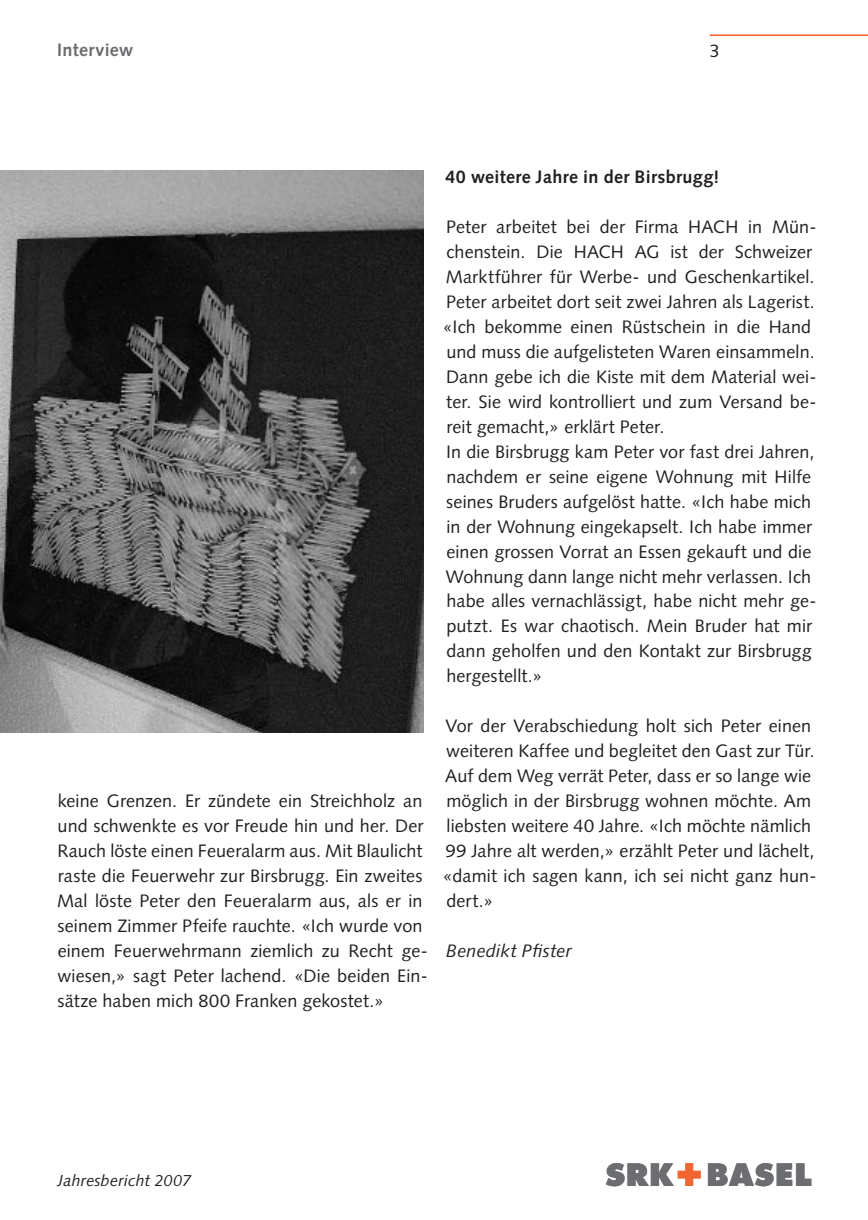
<style>
.page{position:relative;width:868px;height:1220px;background:#fff}
.page>*{position:absolute;margin:0;border:0;box-sizing:border-box;transform-origin:0 0}
.t1{font:800 30px "Futura Std";letter-spacing:.02em;color:#6c6d70}
.t2{font:18px/25px "Syntax LT Std";letter-spacing:.005em;color:#231f20}
.t3{font:700 18px "Syntax LT Std";letter-spacing:.02em;color:#231f20}
.t4{font:italic 18px "Syntax LT Std";letter-spacing:.01em;color:#231f20}
.t5{font:700 18px "Syntax LT Std";letter-spacing:.015em;color:#6c6d70}
.t6{font:italic 16px "Syntax LT Std";letter-spacing:.01em;color:#231f20}
.s1{font-size:38px;color:#f26430}
</style>
<div class="page">
<hr style="left:709px;top:34px;width:158px;height:2px;background:#f26430">
<img style="left:0;top:170px;width:423px;height:562px">
<p class="t5" style="left:57px;top:40px;width:77px">Interview</p>
<p class="t2" style="left:57px;top:788px;width:372px">keine Grenzen. Er zündete ein Streichholz an und schwenkte es vor Freude hin und her. Der Rauch löste einen Feueralarm aus. Mit Blaulicht raste die Feuerwehr zur Birsbrugg. Ein zweites Mal löste Peter den Feueralarm aus, als er in seinem Zimmer Pfeife rauchte. «Ich wurde von einem Feuerwehrmann ziemlich zu Recht ge&shy;wiesen,» sagt Peter lachend. «Die beiden Ein&shy;sätze haben mich 800 Franken gekostet.»</p>
<p class="t3" style="left:445px;top:167px;width:275px">40 weitere Jahre in der Birsbrugg!</p>
<p class="t2" style="left:442px;top:214px;width:375px">Peter arbeitet bei der Firma HACH in Mün&shy;chenstein. Die HACH AG ist der Schweizer Marktführer für Werbe- und Geschenkartikel.<br>Peter arbeitet dort seit zwei Jahren als Lagerist. «Ich bekomme einen Rüstschein in die Hand und muss die aufgelisteten Waren einsammeln.<br>Dann gebe ich die Kiste mit dem Material wei&shy;ter. Sie wird kontrolliert und zum Versand be&shy;reit gemacht,» erklärt Peter.<br>In die Birsbrugg kam Peter vor fast drei Jahren, nachdem er seine eigene Wohnung mit Hilfe seines Bruders aufgelöst hatte. «Ich habe mich in der Wohnung eingekapselt. Ich habe immer einen grossen Vorrat an Essen gekauft und die Wohnung dann lange nicht mehr verlassen. Ich habe alles vernachlässigt, habe nicht mehr ge&shy;putzt. Es war chaotisch. Mein Bruder hat mir dann geholfen und den Kontakt zur Birsbrugg hergestellt.»</p>
<p class="t2" style="left:442px;top:713px;width:375px">Vor der Verabschiedung holt sich Peter einen weiteren Kaffee und begleitet den Gast zur Tür.<br>Auf dem Weg verrät Peter, dass er so lange wie möglich in der Birsbrugg wohnen möchte. Am liebsten weitere 40 Jahre. «Ich möchte nämlich 99 Jahre alt werden,» erzählt Peter und lächelt, «damit ich sagen kann, ich sei nicht ganz hun&shy;dert.»</p>
<p class="t4" style="left:446px;top:939px;width:127px">Benedikt Pfister</p>
<p class="t6" style="left:57px;top:1170px;width:136px">Jahresbericht 2007</p>
<h1 class="t1" style="left:605px;top:1155px;width:208px">SRK<span class="s1">+</span>BASEL</h1>
</div>
